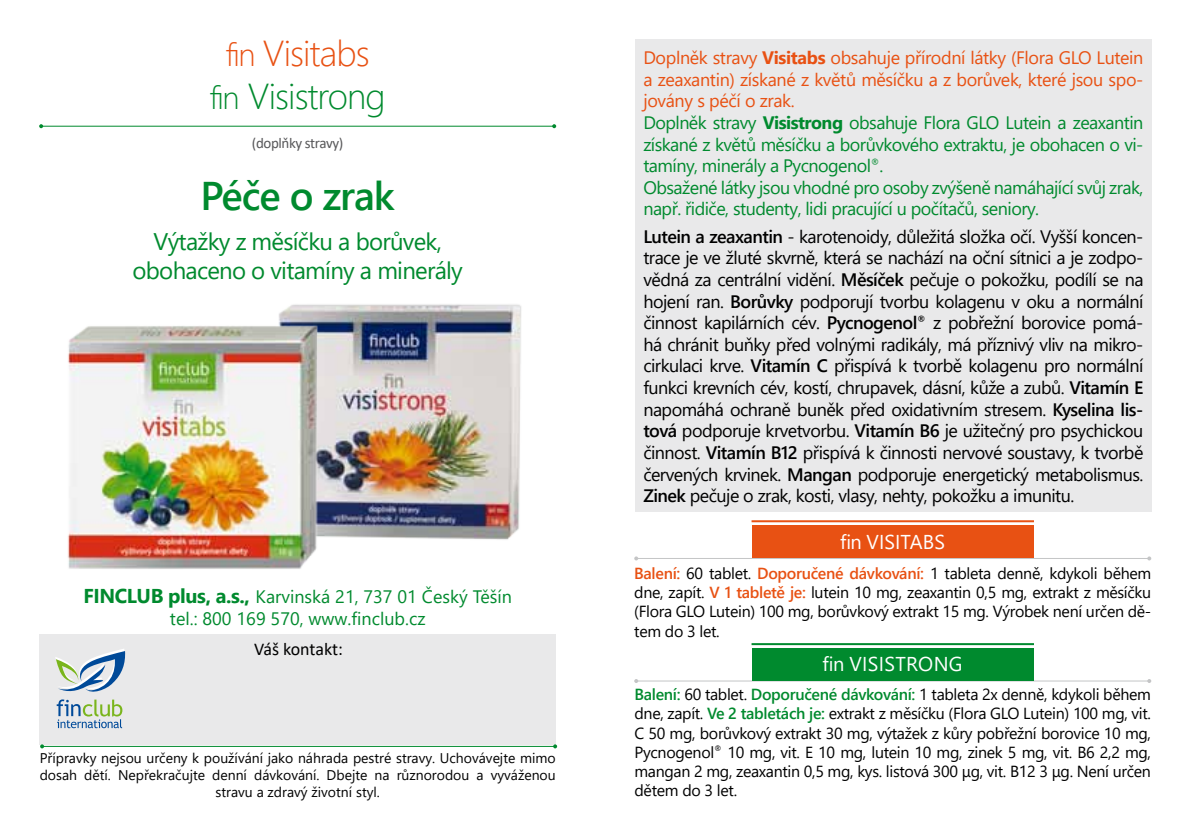
<style>
.page{position:relative;width:1191px;height:840px;background:#fff}
.page>*{position:absolute;margin:0;border:0;box-sizing:border-box;transform-origin:0 0}
.t1{font:600 40px "Segoe UI";letter-spacing:-.025em;color:#008a2e}
.t2{font:300 36px/43.2px "Segoe UI";letter-spacing:-.025em;color:#008a2e;text-align:center}
.t3{font:24px/28.8px "Segoe UI";letter-spacing:-.03em;color:#008a2e;text-align:center}
.t4{font:20px "Segoe UI";letter-spacing:.01em;color:#fff}
.t5{font:18px/21.6px "Segoe UI";letter-spacing:-.03em;color:#000;text-align:justify}
.t6{font:18px/21.6px "Segoe UI";letter-spacing:-.03em;color:#008a2e}
.t7{font:18px/21.6px "Segoe UI";color:#008a2e;text-align:center}
.t8{font:18px "Calibri";letter-spacing:-.005em;color:#000}
.t9{font:16px/19.2px "Segoe UI";letter-spacing:-.02em;color:#000;text-align:justify}
.t10{font:15px "Calibri";letter-spacing:-.025em;color:#58585a}
.t11{font:14px/16.8px "Segoe UI";color:#000;text-align:center}
.s1{font-size:32px;color:#e85113}
.s2{color:#e85113}
.s3{font-size:32px}
.s4{font-weight:700;font-size:20px}
.s5{font-weight:700;color:#e85113}
.s6{font-weight:700}
.s7{font-weight:600}
.s8{font-weight:600;color:#e85113}
.s9{font-weight:600;color:#008a2e}
</style>
<div class="page">
<hr style="left:41px;top:126px;width:513px;height:1px;background:#008a2e">
<svg style="left:39px;top:124px;width:4px;height:4px"></svg>
<svg style="left:552px;top:124px;width:4px;height:4px"></svg>
<div style="left:40px;top:633px;width:516px;height:111px;background:#e9e9ea"></div>
<hr style="left:42px;top:745px;width:513px;height:1px;background:#008a2e">
<svg style="left:40px;top:744px;width:4px;height:4px"></svg>
<svg style="left:553px;top:744px;width:4px;height:4px"></svg>
<svg style="left:55px;top:649px;width:71px;height:78px"></svg>
<img style="left:279px;top:304px;width:242px;height:236px">
<img style="left:68px;top:315px;width:252px;height:254px">
<div style="left:635px;top:40px;width:516px;height:471px;background:#e9e9ea"></div>
<hr style="left:636px;top:680px;width:513px;height:1px;background:#c4c5c6">
<div style="left:752px;top:647px;width:281px;height:33px;background:#008a2e"></div>
<hr style="left:751px;top:642px;width:283px;height:2px;background:#008a2e">
<hr style="left:636px;top:557px;width:513px;height:1px;background:#c4c5c6">
<svg style="left:634px;top:556px;width:4px;height:4px"></svg>
<svg style="left:1147px;top:556px;width:4px;height:4px"></svg>
<div style="left:752px;top:525px;width:281px;height:33px;background:#e85113"></div>
<hr style="left:751px;top:520px;width:283px;height:2px;background:#e85113">
<h2 class="t2" style="left:210px;top:28px;width:177px"><span class="s1">fin</span> <span class="s2">Visitabs </span><span class="s3">fin</span> Visistrong</h2>
<p class="t10" style="left:252px;top:133px;width:93px">(doplňky stravy)</p>
<h1 class="t1" style="left:200px;top:158px;width:196px">Péče o zrak</h1>
<h3 class="t3" style="left:133px;top:225px;width:332px">Výtažky z měsíčku a borůvek, obohaceno o vitamíny a minerály</h3>
<p class="t7" style="left:83px;top:584px;width:430px"><span class="s4">FINCLUB plus, a.s.,</span> Karvinská 21, 737 01 Český Těšín tel.: 800 169 570, www.finclub.cz</p>
<p class="t8" style="left:254px;top:636px;width:90px">Váš kontakt:</p>
<p class="t11" style="left:40px;top:748px;width:517px">Přípravky nejsou určeny k používání jako náhrada pestré stravy. Uchovávejte mimo dosah dětí. Nepřekračujte denní dávkování. Dbejte na různorodou a vyváženou stravu a zdravý životní styl.</p>
<p class="t6" style="left:643px;top:45px;width:501px"><span class="s2">Doplněk stravy</span> <span class="s5">Visitabs</span> <span class="s2">obsahuje přírodní látky (Flora GLO Lutein a zeaxantin) získané z květů měsíčku a z borůvek, které jsou spo&shy;jovány s péčí o zrak.<br></span>Doplněk stravy <span class="s6">Visistrong</span> obsahuje Flora GLO Lutein a zeaxantin získané z květů měsíčku a borůvkového extraktu, je obohacen o vi&shy;tamíny, minerály a Pycnogenol<sup>®</sup>.<br>Obsažené látky jsou vhodné pro osoby zvýšeně namáhající svůj zrak, např. řidiče, studenty, lidi pracující u počítačů, seniory.</p>
<p class="t5" style="left:643px;top:224px;width:501px"><span class="s7">Lutein a zeaxantin</span> - karotenoidy, důležitá složka očí. Vyšší koncen&shy;trace je ve žluté skvrně, která se nachází na oční sítnici a je zodpo&shy;vědná za centrální vidění. <span class="s7">Měsíček</span> pečuje o pokožku, podílí se na hojení ran. <span class="s7">Borůvky</span> podporují tvorbu kolagenu v oku a normální činnost kapilárních cév. <span class="s7">Pycnogenol</span><sup>®</sup> z pobřežní borovice pomá&shy;há chránit buňky před volnými radikály, má příznivý vliv na mikro&shy;cirkulaci krve. <span class="s7">Vitamín C</span> přispívá k tvorbě kolagenu pro normální funkci krevních cév, kostí, chrupavek, dásní, kůže a zubů. <span class="s7">Vitamín E </span>napomáhá ochraně buněk před oxidativním stresem. <span class="s7">Kyselina lis&shy;tová</span> podporuje krvetvorbu. <span class="s7">Vitamín B6</span> je užitečný pro psychickou činnost. <span class="s7">Vitamín B12</span> přispívá k činnosti nervové soustavy, k tvorbě červených krvinek. <span class="s7">Mangan</span> podporuje energetický metabolismus.<br><span class="s7">Zinek</span> pečuje o zrak, kosti, vlasy, nehty, pokožku a imunitu.</p>
<p class="t4" style="left:840px;top:523px;width:106px">fin VISITABS</p>
<p class="t9" style="left:634px;top:562px;width:518px"><span class="s8">Balení:</span> 60 tablet. <span class="s8">Doporučené dávkování:</span> 1 tableta denně, kdykoli během dne, zapít. <span class="s8">V 1 tabletě je:</span> lutein 10 mg, zeaxantin 0,5 mg, extrakt z měsíčku (Flora GLO Lutein) 100 mg, borůvkový extrakt 15 mg. Výrobek není určen dě&shy;tem do 3 let.</p>
<p class="t4" style="left:822px;top:645px;width:142px">fin VISIStRONG</p>
<p class="t9" style="left:634px;top:683px;width:518px"><span class="s9">Balení:</span> 60 tablet. <span class="s9">Doporučené dávkování:</span> 1 tableta 2x denně, kdykoli během dne, zapít. <span class="s9">Ve 2 tabletách je:</span> extrakt z měsíčku (Flora GLO Lutein) 100 mg, vit.<br>C 50 mg, borůvkový extrakt 30 mg, výtažek z kůry pobřežní borovice 10 mg, Pycnogenol<sup>®</sup> 10 mg, vit. E 10 mg, lutein 10 mg, zinek 5 mg, vit. B6 2,2 mg, mangan 2 mg, zeaxantin 0,5 mg, kys. listová 300 μg, vit. B12 3 μg. Není určen dětem do 3 let.</p>
</div>
